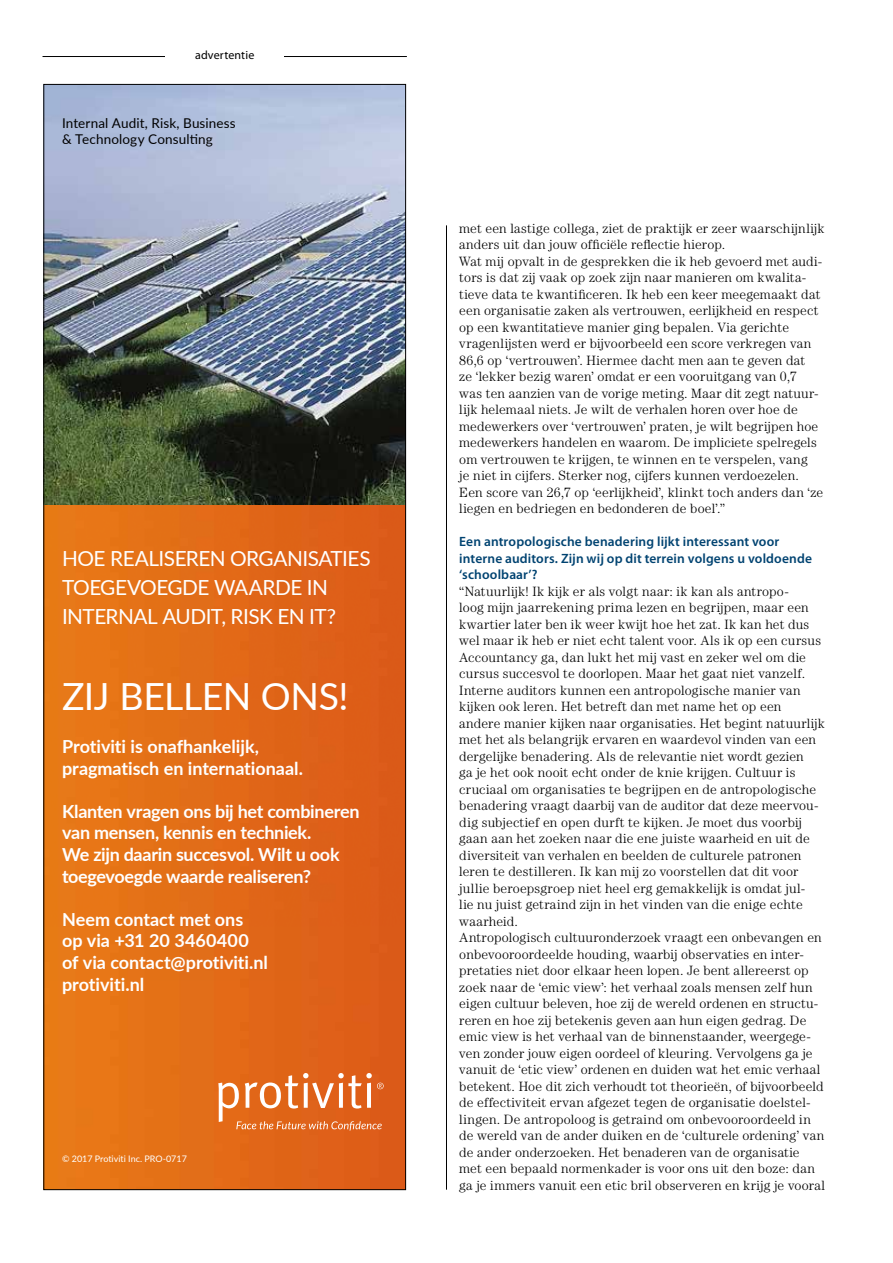
<style>
.page{position:relative;width:893px;height:1263px;background:#fff}
.page>*{position:absolute;margin:0;border:0;box-sizing:border-box;transform-origin:0 0}
.t1{font:37.5px "Lato";letter-spacing:-.01em;color:#fff}
.t2{font:20.85px/28.8px "Lato";letter-spacing:-.025em;color:#fff}
.t3{font:700 18px/21.6px "Lato";letter-spacing:-.015em;color:#fff}
.t4{font:300 13.5px/16.5px "Century LT";letter-spacing:.01em;color:#000}
.t5{font:600 13.5px/16.5px "Myriad Pro";letter-spacing:.01em;color:#004371}
.t6{font:13.5px/16.2px "Lato";letter-spacing:.01em;color:#000}
.t7{font:12px "Myriad Pro";letter-spacing:.015em;color:#000}
.t8{font:9px "Lato";color:#fff}
</style>
<div class="page">
<hr style="left:446px;top:225px;width:1px;height:965px;background:#000">
<hr style="left:43px;top:56px;width:364px;height:1px;background:#000">
<img style="left:45px;top:86px;width:359px;height:419px">
<img style="left:45px;top:505px;width:359px;height:683px">
<svg style="left:218px;top:1073px;width:166px;height:57px;background:#e58145"></svg>
<div style="left:166px;top:50px;width:118px;height:18px;background:#fff"></div>
<p class="t7" style="left:195px;top:48px;width:61px">advertentie</p>
<p class="t6" style="left:62px;top:114px;width:175px">Internal Audit, Risk, Business &amp; Technology Consulting</p>
<h2 class="t2" style="left:62px;top:543px;width:310px">HOE REALISEREN ORGANISATIES<br>TOEGEVOEGDE WAARDE IN<br>INTERNAL AUDIT, RISK EN IT?</h2>
<h1 class="t1" style="left:62px;top:669px;width:288px">ZIJ BELLEN ONS!</h1>
<h3 class="t3" style="left:62px;top:735px;width:243px">Protiviti is onafhankelijk, pragmatisch en internationaal.</h3>
<h3 class="t3" style="left:62px;top:800px;width:299px">Klanten vragen ons bij het combineren van mensen, kennis en techniek.<br>We zijn daarin succesvol. Wilt u ook toegevoegde waarde realiseren?</h3>
<h3 class="t3" style="left:62px;top:908px;width:208px">Neem contact met ons op via +31 20 3460400 of via contact@protiviti.nl protiviti.nl</h3>
<p class="t8" style="left:62px;top:1152px;width:126px">© 2017 Protiviti Inc. PRO-0717</p>
<p class="t4" style="left:459px;top:219px;width:367px">met een lastige collega, ziet de praktijk er zeer waarschijnlijk anders uit dan jouw officiële reflectie hierop.<br>Wat mij opvalt in de gesprekken die ik heb gevoerd met audi&shy;tors is dat zij vaak op zoek zijn naar manieren om kwalita&shy;tieve data te kwantificeren. Ik heb een keer meegemaakt dat een organisatie zaken als vertrouwen, eerlijkheid en respect op een kwantitatieve manier ging bepalen. Via gerichte vragenlijsten werd er bijvoorbeeld een score verkregen van 86,6 op ‘vertrouwen’. Hiermee dacht men aan te geven dat<br>ze ‘lekker bezig waren’ omdat er een vooruitgang van 0,7<br>was ten aanzien van de vorige meting. Maar dit zegt natuur&shy;lijk helemaal niets. Je wilt de verhalen horen over hoe de medewerkers over ‘vertrouwen’ praten, je wilt begrijpen hoe medewerkers handelen en waarom. De impliciete spelregels om vertrouwen te krijgen, te winnen en te verspelen, vang<br>je niet in cijfers. Sterker nog, cijfers kunnen verdoezelen.<br>Een score van 26,7 op ‘eerlijkheid’, klinkt toch anders dan ‘ze liegen en bedriegen en bedonderen de boel’.”</p>
<p class="t5" style="left:459px;top:533px;width:354px">Een antropologische benadering lijkt interessant voor interne auditors. Zijn wij op dit terrein volgens u voldoende ‘schoolbaar’?</p>
<p class="t4" style="left:459px;top:582px;width:367px">“Natuurlijk! Ik kijk er als volgt naar: ik kan als antropo-<br>loog mijn jaarrekening prima lezen en begrijpen, maar een kwartier later ben ik weer kwijt hoe het zat. Ik kan het dus wel maar ik heb er niet echt talent voor. Als ik op een cursus Accountancy ga, dan lukt het mij vast en zeker wel om die cursus succesvol te doorlopen. Maar het gaat niet vanzelf.<br>Interne auditors kunnen een antropologische manier van kijken ook leren. Het betreft dan met name het op een andere manier kijken naar organisaties. Het begint natuurlijk met het als belangrijk ervaren en waardevol vinden van een dergelijke benadering. Als de relevantie niet wordt gezien<br>ga je het ook nooit echt onder de knie krijgen. Cultuur is cruciaal om organisaties te begrijpen en de antropologische benadering vraagt daarbij van de auditor dat deze meervou&shy;dig subjectief en open durft te kijken. Je moet dus voorbij gaan aan het zoeken naar die ene juiste waarheid en uit de diversiteit van verhalen en beelden de culturele patronen leren te destilleren. Ik kan mij zo voorstellen dat dit voor jullie beroepsgroep niet heel erg gemakkelijk is omdat jul-<br>lie nu juist getraind zijn in het vinden van die enige echte waarheid.<br>Antropologisch cultuuronderzoek vraagt een onbevangen en onbevooroordeelde houding, waarbij observaties en inter&shy;pretaties niet door elkaar heen lopen. Je bent allereerst op zoek naar de ‘emic view’: het verhaal zoals mensen zelf hun eigen cultuur beleven, hoe zij de wereld ordenen en structu&shy;reren en hoe zij betekenis geven aan hun eigen gedrag. De emic view is het verhaal van de binnenstaander, weergege&shy;ven zonder jouw eigen oordeel of kleuring. Vervolgens ga je vanuit de ‘etic view’ ordenen en duiden wat het emic verhaal betekent. Hoe dit zich verhoudt tot theorieën, of bijvoorbeeld de effectiviteit ervan afgezet tegen de organisatie doelstel&shy;lingen. De antropoloog is getraind om onbevooroordeeld in de wereld van de ander duiken en de ‘culturele ordening’ van de ander onderzoeken. Het benaderen van de organisatie met een bepaald normenkader is voor ons uit den boze: dan ga je immers vanuit een etic bril observeren en krijg je vooral</p>
</div>
